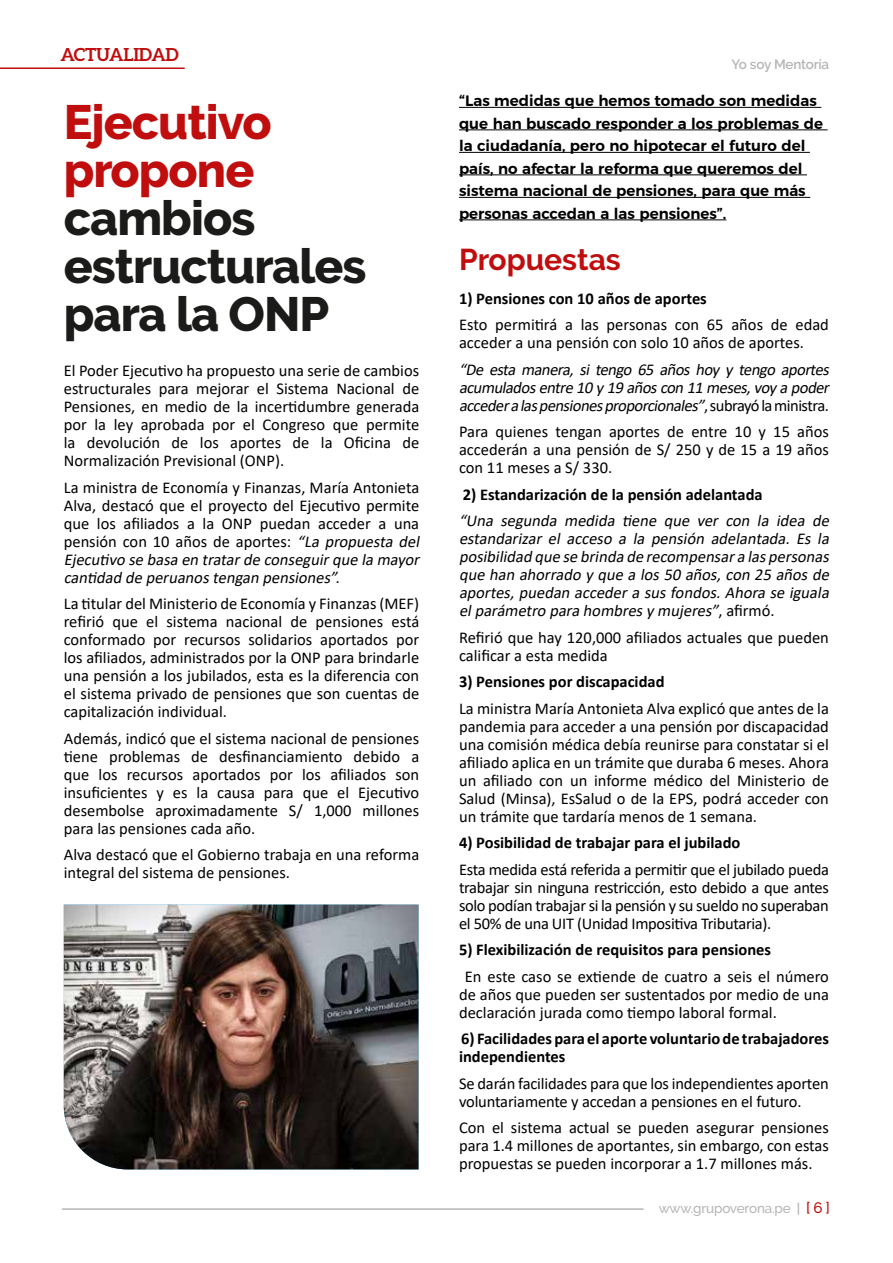
<style>
.page{position:relative;width:893px;height:1263px;background:#fff}
.page>*{position:absolute;margin:0;border:0;box-sizing:border-box;transform-origin:0 0}
.t1{font:800 48px/48px "Raleway";letter-spacing:-.02em;color:#1b1b1a}
.t2{font:800 48px/48px "Raleway";letter-spacing:-.02em;color:#c00d0e}
.t3{font:700 30px "Raleway";color:#c00d0e}
.t4{font:700 18px "Aleo";letter-spacing:-.02em;color:#c00d0e}
.t5{font:16.5px/18px "Calibri";color:#000;text-align:justify}
.t6{font:italic 16.5px/18px "Calibri";color:#000;text-align:justify}
.t7{font:700 16.5px/18px "Calibri";color:#000}
.t8{font:600 15px/22.5px "Montserrat";color:#000}
.t9{font:500 13.5px "Raleway";letter-spacing:-.015em;color:#b5b5b5}
.t10{font:600 13.5px "Raleway";letter-spacing:-.02em;color:#b5b5b5}
.s1{font-style:italic}
.s2{font-style:normal}
.s3{font-weight:600}
.s4{font-size:15.15px;color:#c00d0e}
</style>
<div class="page">
<hr style="left:0;top:68px;width:184px;height:1px;background:#c00d0e">
<hr style="left:62px;top:1208px;width:581px;height:2px;background:#b5b5b5">
<hr style="left:459px;top:107px;width:362px;height:1px;background:#000">
<hr style="left:459px;top:129px;width:369px;height:1px;background:#000">
<hr style="left:459px;top:152px;width:351px;height:1px;background:#000">
<hr style="left:459px;top:174px;width:348px;height:1px;background:#000">
<hr style="left:459px;top:197px;width:351px;height:1px;background:#000">
<hr style="left:459px;top:219px;width:267px;height:1px;background:#000">
<img style="left:64px;top:904px;width:354px;height:265px">
<p class="t4" style="left:60px;top:44px;width:120px">ACTUALIDAD</p>
<h1 class="t2" style="left:64px;top:98px;width:210px">Ejecutivo propone</h1>
<h1 class="t1" style="left:64px;top:194px;width:304px">cambios estructurales para la ONP</h1>
<p class="t5" style="left:64px;top:361px;width:357px">El Poder Ejecutivo ha propuesto una serie de cambios estructurales para mejorar el Sistema Nacional de Pensiones, en medio de la incertidumbre generada por la ley aprobada por el Congreso que permite la devolución de los aportes de la Oficina de Normalización Previsional (ONP).</p>
<p class="t5" style="left:64px;top:478px;width:361px;text-align:left">La ministra de Economía y Finanzas, María Antonieta Alva, destacó que el proyecto del Ejecutivo permite que los afiliados a la ONP puedan acceder a una pensión con 10 años de aportes: <span class="s1">“La propuesta del Ejecutivo se basa en tratarde conseguirque la mayor cantidad de peruanostengan pensiones”.</span></p>
<p class="t5" style="left:64px;top:594px;width:357px">La titular del Ministerio de Economía y Finanzas (MEF) refirió que el sistema nacional de pensiones está conformado por recursos solidarios aportados por los afiliados, administrados por la ONP para brindarle una pensión a los jubilados, esta es la diferencia con el sistema privado de pensiones que son cuentas de capitalización individual.</p>
<p class="t5" style="left:64px;top:729px;width:357px">Además, indicó que el sistema nacional de pensiones tiene problemas de desfinanciamiento debido a que los recursos aportados por los afiliados son insuficientes y es la causa para que el Ejecutivo desembolse aproximadamente S/ 1,000 millones para las pensiones cada año.</p>
<p class="t5" style="left:64px;top:845px;width:357px">Alva destacó que el Gobierno trabaja en una reforma integral del sistema de pensiones.</p>
<p class="t10" style="left:731px;top:56px;width:99px">Yo soy Mentoría</p>
<p class="t8" style="left:459px;top:90px;width:366px">“Las medidas que hemos tomado son medidas que han buscado responder a los problemas de la ciudadanía, pero no hipotecar el futuro del país, no afectar la reforma que queremos del sistema nacional de pensiones, para que más personas accedan a las pensiones”.</p>
<h2 class="t3" style="left:459px;top:242px;width:163px">Propuestas</h2>
<p class="t7" style="left:459px;top:289px;width:249px">1) Pensiones con 10 años de aportes</p>
<p class="t5" style="left:459px;top:315px;width:371px">Esto permitirá a las personas con 65 años de edad acceder a una pensión con solo 10 años de aportes.</p>
<p class="t6" style="left:459px;top:360px;width:375px">“De esta manera, si tengo 65 años hoy y tengo aportes acumuladosentre10y19añoscon 11meses,voyapoder accederalaspensionesproporcionales”<span class="s2">, s u b ra yó l a m i n i st ra .</span></p>
<p class="t5" style="left:459px;top:422px;width:371px">Para quienes tengan aportes de entre 10 y 15 años accederán a una pensión de S/ 250 y de 15 a 19 años con 11 meses a S/ 330.</p>
<p class="t7" style="left:463px;top:485px;width:301px">2) Estandarización de la pensión adelantada</p>
<p class="t6" style="left:459px;top:511px;width:375px">“Una segunda medida tiene que ver con la idea de estandarizar el acceso a la pensión adelantada. Es la posibilidad que se brinda de recompensara laspersonas que han ahorrado y que a los50 años,con 25 añosde aportes,puedan accedera susfondos.Ahora se iguala elparámetro para hombresy mujeres”<span class="s2">, a fi r m ó .</span></p>
<p class="t5" style="left:459px;top:628px;width:371px">Refirió que hay 120,000 afiliados actuales que pueden calificar a esta medida</p>
<p class="t7" style="left:459px;top:673px;width:207px">3) Pensiones por discapacidad</p>
<p class="t5" style="left:459px;top:699px;width:371px">La ministra María Antonieta Alva explicó que antes de la pandemia para acceder a una pensión por discapacidad una comisión médica debía reunirse para constatar si el afiliado aplica en un trámite que duraba 6 meses. Ahora un afiliado con un informe médico del Ministerio de Salud (Minsa), EsSalud o de la EPS, podrá acceder con un trámite que tardaría menos de 1 semana.</p>
<p class="t7" style="left:459px;top:834px;width:283px">4) Posibilidad de trabajar para el jubilado</p>
<p class="t5" style="left:459px;top:860px;width:371px">Esta medida está referida a permitir que el jubilado pueda trabajar sin ninguna restricción, esto debido a que antes solo podían trabajar si la pensión y su sueldo no superaban el 50% de una UIT (Unidad Impositiva Tributaria).</p>
<p class="t7" style="left:459px;top:941px;width:314px">5) Flexibilización de requisitos para pensiones</p>
<p class="t5" style="left:459px;top:967px;width:371px;text-indent:6px">En este caso se extiende de cuatro a seis el número de años que pueden ser sustentados por medio de una declaración jurada como tiempo laboral formal.</p>
<p class="t7" style="left:459px;top:1030px;width:371px">6) Facilidades para el aporte voluntario de trabajadores independientes</p>
<p class="t5" style="left:459px;top:1074px;width:371px">Se darán facilidades para que los independientes aporten voluntariamente y accedan a pensiones en el futuro.</p>
<p class="t5" style="left:459px;top:1118px;width:371px">Con el sistema actual se pueden asegurar pensiones para 1.4 millones de aportantes, sin embargo, con estas propuestas se pueden incorporar a 1.7 millones más.</p>
<p class="t9" style="left:659px;top:1201px;width:173px">www.grupoverona.pe <span class="s3">|</span> <span class="s4">[ 6 ]</span></p>
</div>
